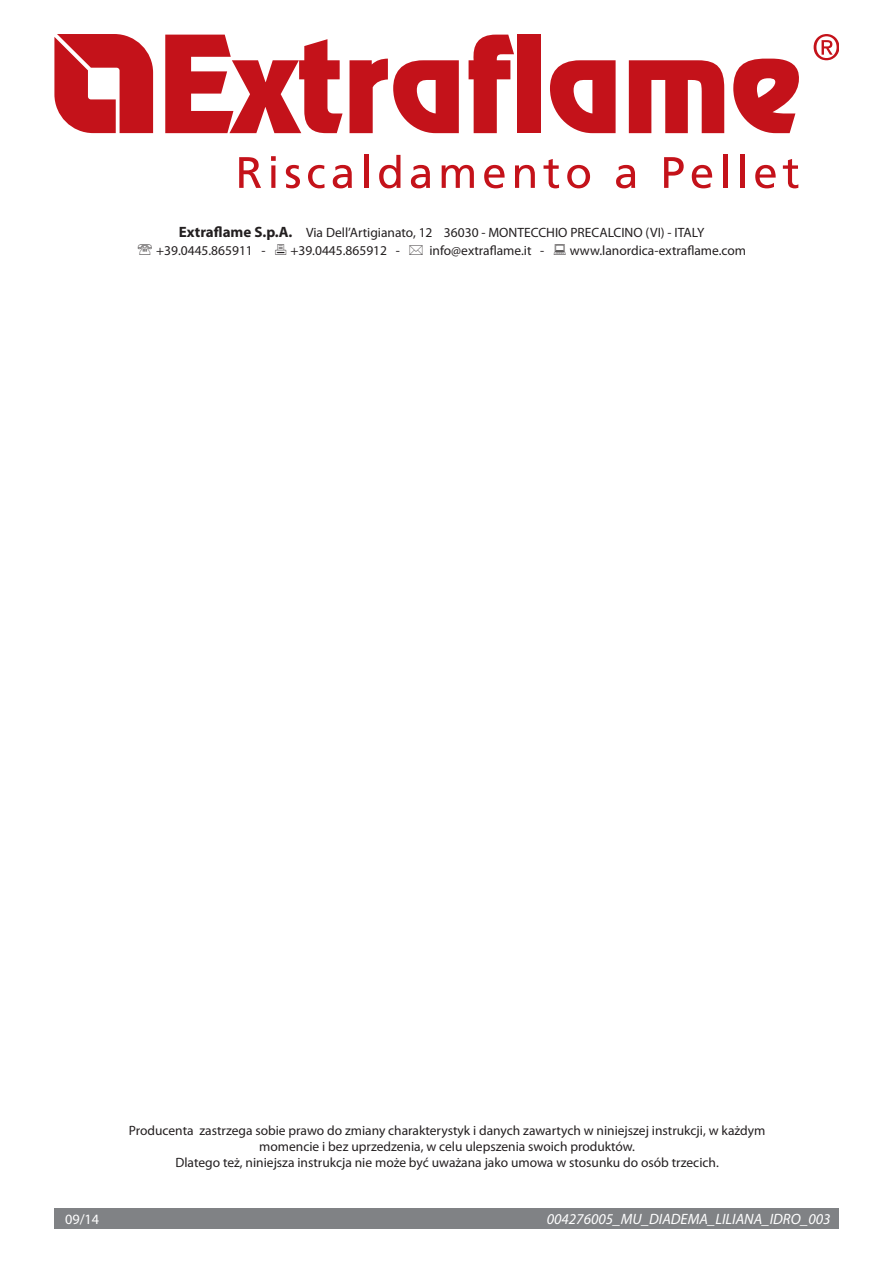
<style>
.page{position:relative;width:893px;height:1263px;background:#fff}
.page>*{position:absolute;margin:0;border:0;box-sizing:border-box;transform-origin:0 0}
.t1{font:italic 15px "Myriad Pro";color:#fff}
.Testo_normale{font:14.25px "Myriad Pro";color:#fff}
.Testo_normale-2{font:13.5px "Myriad Pro";color:#231f20}
.s1{font-weight:700;font-size:15px}
</style>
<div class="page">
<div style="left:54px;top:1208px;width:784px;height:21px;background:#808285"></div>
<svg style="left:814px;top:34px;width:25px;height:26px"></svg>
<svg style="left:239px;top:157px;width:22px;height:31px"></svg>
<svg style="left:271px;top:156px;width:5px;height:32px"></svg>
<svg style="left:286px;top:165px;width:14px;height:23px"></svg>
<svg style="left:308px;top:165px;width:17px;height:23px"></svg>
<svg style="left:333px;top:165px;width:19px;height:23px"></svg>
<hr style="left:364px;top:155px;width:4px;height:33px;background:#c4121a">
<svg style="left:379px;top:155px;width:21px;height:33px"></svg>
<svg style="left:411px;top:165px;width:19px;height:23px"></svg>
<svg style="left:442px;top:165px;width:32px;height:23px"></svg>
<svg style="left:484px;top:165px;width:21px;height:23px"></svg>
<svg style="left:515px;top:165px;width:20px;height:23px"></svg>
<svg style="left:543px;top:159px;width:16px;height:29px"></svg>
<svg style="left:567px;top:165px;width:23px;height:23px"></svg>
<svg style="left:616px;top:165px;width:19px;height:23px"></svg>
<svg style="left:664px;top:157px;width:20px;height:31px"></svg>
<svg style="left:692px;top:165px;width:20px;height:23px"></svg>
<hr style="left:723px;top:155px;width:4px;height:33px;background:#c4121a">
<hr style="left:740px;top:155px;width:4px;height:33px;background:#c4121a">
<svg style="left:755px;top:165px;width:21px;height:23px"></svg>
<svg style="left:783px;top:159px;width:15px;height:29px"></svg>
<svg style="left:54px;top:34px;width:99px;height:99px"></svg>
<svg style="left:165px;top:35px;width:178px;height:98px"></svg>
<svg style="left:350px;top:59px;width:109px;height:74px"></svg>
<svg style="left:469px;top:35px;width:45px;height:98px"></svg>
<div style="left:518px;top:35px;width:23px;height:98px;background:#c4121a"></div>
<svg style="left:550px;top:60px;width:66px;height:73px"></svg>
<svg style="left:629px;top:60px;width:95px;height:73px"></svg>
<svg style="left:733px;top:58px;width:66px;height:75px"></svg>
<p class="Testo_normale-2" style="left:179px;top:224px;width:527px"><span class="s1">Extraflame S.p.A.</span> Via Dell’Artigianato, 12 36030 - MONTECCHIO PRECALCINO (VI) - ITALY</p>
<p class="Testo_normale-2" style="left:156px;top:242px;width:111px">+39.0445.865911 -</p>
<p class="Testo_normale-2" style="left:290px;top:242px;width:111px">+39.0445.865912 -</p>
<p class="Testo_normale-2" style="left:429px;top:242px;width:116px">info@extraflame.it -</p>
<p class="Testo_normale-2" style="left:570px;top:242px;width:178px">www.lanordica-extraflame.com</p>
<p class="Testo_normale-2" style="left:129px;top:1122px;width:638px">Producenta zastrzega sobie prawo do zmiany charakterystyk i danych zawartych w niniejszej instrukcji, w każdym</p>
<p class="Testo_normale-2" style="left:259px;top:1138px;width:377px">momencie i bez uprzedzenia, w celu ulepszenia swoich produktów.</p>
<p class="Testo_normale-2" style="left:175px;top:1154px;width:545px">Dlatego też, niniejsza instrukcja nie może być uważana jako umowa w stosunku do osób trzecich.</p>
<p class="Testo_normale" style="left:65px;top:1210px;width:36px">09/14</p>
<p class="t1" style="left:547px;top:1210px;width:285px">004276005_MU_DIADEMA_LILIANA_IDRO_003</p>
</div>
